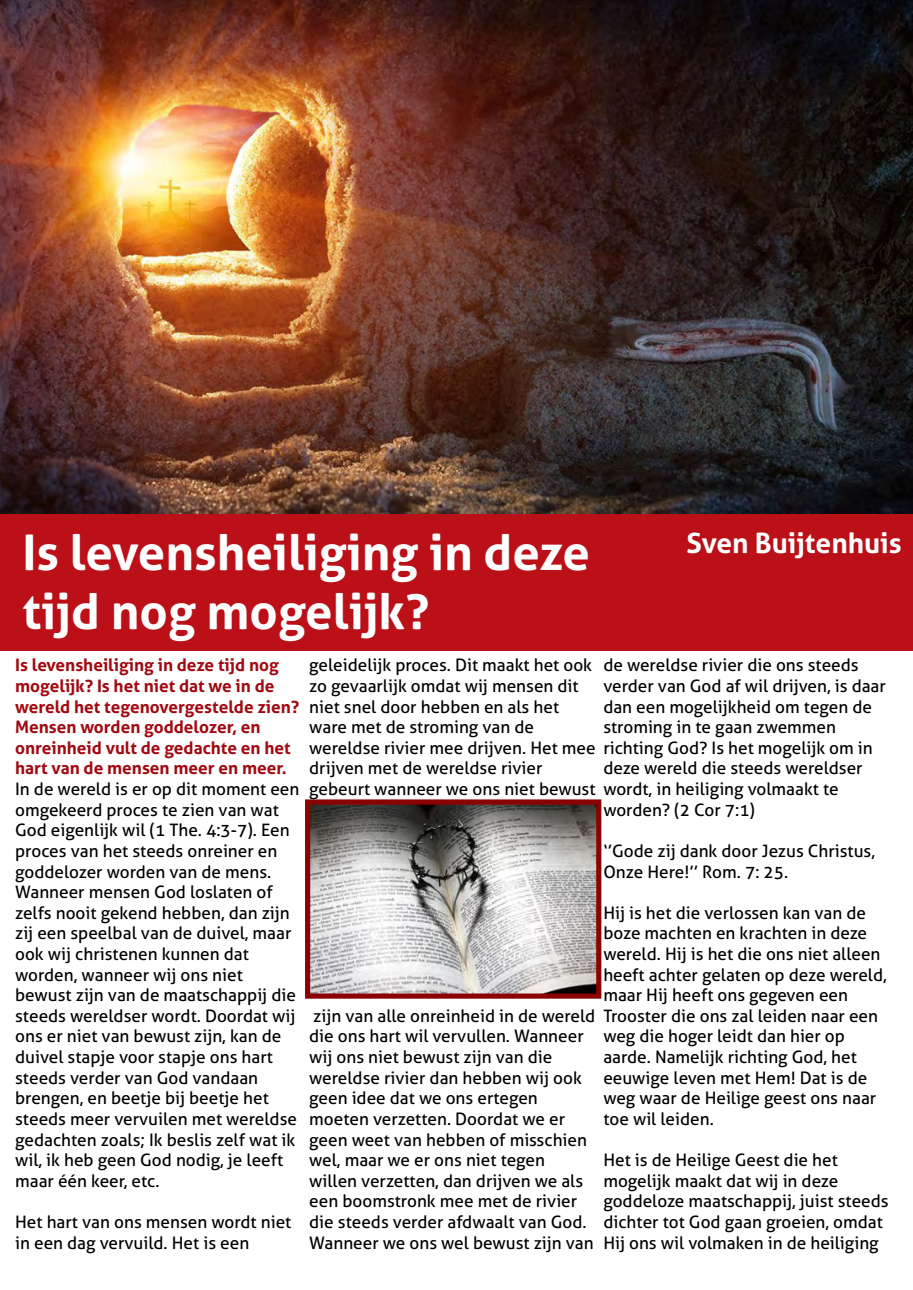
<style>
.page{position:relative;width:913px;height:1290px;background:#fff}
.page>*{position:absolute;margin:0;border:0;box-sizing:border-box;transform-origin:0 0}
.t1{font:700 49px/58.8px "Aller";color:#fff}
.t2{font:700 28px "Aller";color:#fff}
.t3{font:17.15px/20.7px "Aller";color:#000}
.t4{font:700 17.15px/20.7px "Aller";color:#a1080f}
</style>
<div class="page">
<div style="left:0;top:512px;width:913px;height:139px;background:#bb1018"></div>
<img style="left:0;top:0;width:913px;height:514px">
<img style="left:311px;top:805px;width:284px;height:188px">
<div style="left:305px;top:799px;width:296px;height:200px;border:5px solid #8b0202"></div>
<h1 class="t1" style="left:22px;top:524px;width:569px">Is levensheiliging in deze tijd nog mogelijk?</h1>
<h2 class="t2" style="left:686px;top:527px;width:217px">Sven Buijtenhuis</h2>
<p class="t4" style="left:15px;top:655px;width:285px">Is levensheiliging in deze tijd nog mogelijk? Is het niet dat we in de wereld het tegenovergestelde zien?<br>Mensen worden goddelozer, en onreinheid vult de gedachte en het hart van de mensen meer en meer.</p>
<p class="t3" style="left:15px;top:779px;width:286px">In de wereld is er op dit moment een omgekeerd proces te zien van wat<br>God eigenlijk wil (1 The. 4:3-7). Een proces van het steeds onreiner en goddelozer worden van de mens.<br>Wanneer mensen God loslaten of zelfs nooit gekend hebben, dan zijn zij een speelbal van de duivel, maar ook wij christenen kunnen dat worden, wanneer wij ons niet bewust zijn van de maatschappij die steeds wereldser wordt. Doordat wij ons er niet van bewust zijn, kan de duivel stapje voor stapje ons hart steeds verder van God vandaan brengen, en beetje bij beetje het steeds meer vervuilen met wereldse gedachten zoals; Ik beslis zelf wat ik wil, ik heb geen God nodig, je leeft maar één keer, etc.</p>
<p class="t3" style="left:15px;top:1212px;width:278px">Het hart van ons mensen wordt niet in een dag vervuild. Het is een</p>
<p class="t3" style="left:309px;top:655px;width:565px">geleidelijk proces. Dit maakt het ook<br>zo gevaarlijk omdat wij mensen dit<br>niet snel door hebben en als het<br>ware met de stroming van de<br>wereldse rivier mee drijven. Het mee richting God? Is het mogelijk om in drijven met de wereldse rivier<br>gebeurt wanneer we ons niet bewust</p>
<p class="t3" style="left:603px;top:655px;width:284px">de wereldse rivier die ons steeds verder van God af wil drijven, is daar dan een mogelijkheid om tegen de stroming in te gaan zwemmen</p>
<p class="t3" style="left:603px;top:758px;width:261px">deze wereld die steeds wereldser wordt, in heiliging volmaakt te worden? (2 Cor 7:1)</p>
<p class="t3" style="left:603px;top:841px;width:273px">‘’Gode zij dank door Jezus Christus,<br>Onze Here!’’ Rom. 7: 25.</p>
<p class="t3" style="left:603px;top:902px;width:285px">Hij is het die verlossen kan van de boze machten en krachten in deze wereld. Hij is het die ons niet alleen heeft achter gelaten op deze wereld, maar Hij heeft ons gegeven een<br>Trooster die ons zal leiden naar een weg die hoger leidt dan hier op aarde. Namelijk richting God, het eeuwige leven met Hem! Dat is de weg waar de Heilige geest ons naar toe wil leiden.</p>
<p class="t3" style="left:603px;top:1150px;width:287px">Het is de Heilige Geest die het mogelijk maakt dat wij in deze goddeloze maatschappij, juist steeds dichter tot God gaan groeien, omdat Hij ons wil volmaken in de heiliging</p>
<p class="t3" style="left:309px;top:1005px;width:288px">zijn van alle onreinheid in de wereld die ons hart wil vervullen. Wanneer wij ons niet bewust zijn van die wereldse rivier dan hebben wij ook geen idee dat we ons ertegen moeten verzetten. Doordat we er geen weet van hebben of misschien wel, maar we er ons niet tegen willen verzetten, dan drijven we als een boomstronk mee met de rivier die steeds verder afdwaalt van God.<br>Wanneer we ons wel bewust zijn van</p>
</div>
